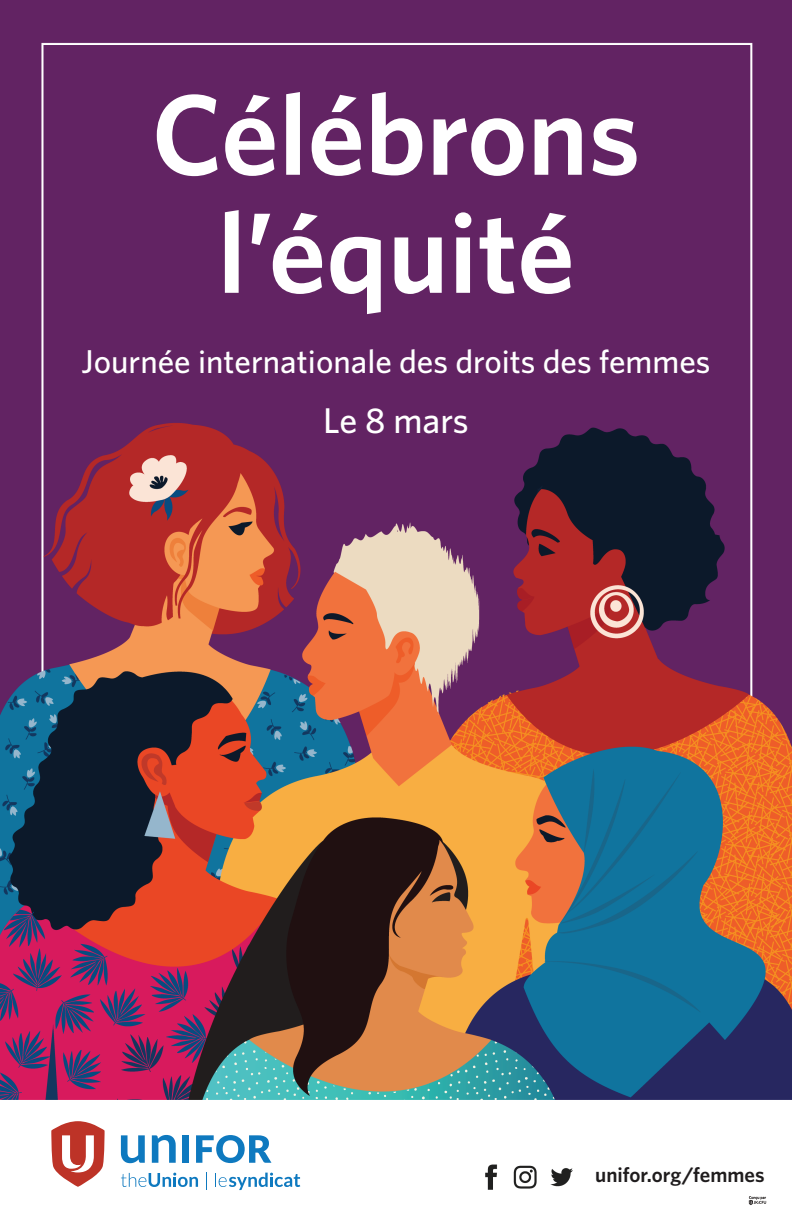
<style>
.page{position:relative;width:792px;height:1224px;background:#fff}
.page>*{position:absolute;margin:0;border:0;box-sizing:border-box;transform-origin:0 0}
.t1{font:600 114.6px/118px "Whitney";color:#fff;text-align:center}
.t2{font:500 35.8px "Whitney";letter-spacing:-.005em;color:#fff}
.t3{font:500 33.1px "Whitney";color:#fff}
.t4{font:600 21px "Whitney";color:#1f1c1d}
</style>
<div class="page">
<img style="left:0;top:0;width:792px;height:1205px">
<svg style="left:206px;top:1172px;width:1px;height:18px"></svg>
<svg style="left:51px;top:1121px;width:54px;height:66px"></svg>
<svg style="left:121px;top:1135px;width:24px;height:28px"></svg>
<svg style="left:152px;top:1135px;width:24px;height:28px"></svg>
<svg style="left:196px;top:1135px;width:75px;height:28px"></svg>
<div style="left:183px;top:1135px;width:6px;height:28px;background:#0e79bf"></div>
<svg style="left:215px;top:1173px;width:85px;height:17px"></svg>
<svg style="left:121px;top:1173px;width:77px;height:14px"></svg>
<p class="t1" style="left:152px;top:74px;width:490px">Célébrons l’équité</p>
<p class="t3" style="left:81px;top:340px;width:631px">Journée internationale des droits des femmes</p>
<p class="t2" style="left:323px;top:397px;width:147px">Le 8 mars</p>
<p class="t4" style="left:595px;top:1161px;width:171px">unifor.org/femmes</p>
</div>
